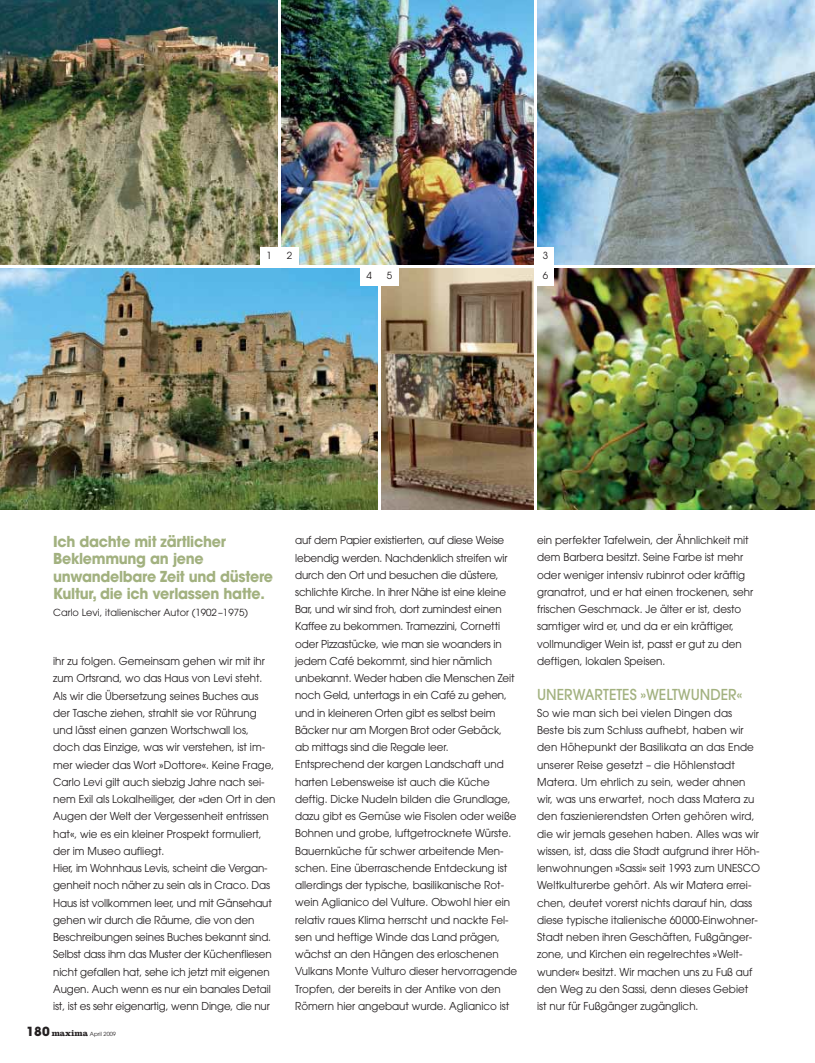
<style>
.page{position:relative;width:815px;height:1063px;background:#fff}
.page>*{position:absolute;margin:0;border:0;box-sizing:border-box;transform-origin:0 0}
.t1{font:700 15px/17.2px "Avant Garde";letter-spacing:-.02em;color:#a2b17f;scale:.95 1}
.t2{font:500 15px "Avant Garde";color:#a2b17f;scale:.95 1}
.t3{font:10.88px/17.2px "Avant Garde";color:#231f20;scale:.95 1}
.t4{font:9.75px "Avant Garde";color:#231f20}
.t5{font:5.62px "Avant Garde";color:#231f20}
.s1{font-weight:700;font-size:12.5px}
.s2{font-family:"Clarendon LT Std";font-weight:700;font-size:8.75px}
</style>
<div class="page">
<img style="left:537px;top:0;width:278px;height:265px">
<img style="left:537px;top:268px;width:278px;height:242px">
<img style="left:0;top:0;width:278px;height:265px">
<img style="left:281px;top:0;width:253px;height:265px">
<img style="left:381px;top:268px;width:153px;height:242px">
<img style="left:0;top:268px;width:378px;height:242px">
<div style="left:261px;top:248px;width:17px;height:17px;background:#fff"></div>
<div style="left:281px;top:248px;width:17px;height:17px;background:#fff"></div>
<div style="left:537px;top:248px;width:17px;height:17px;background:#fff"></div>
<div style="left:361px;top:268px;width:17px;height:17px;background:#fff"></div>
<div style="left:381px;top:268px;width:17px;height:17px;background:#fff"></div>
<div style="left:537px;top:268px;width:17px;height:17px;background:#fff"></div>
<p class="t4" style="left:267px;top:252px;width:7px">1</p>
<p class="t4" style="left:287px;top:252px;width:7px">2</p>
<p class="t4" style="left:543px;top:252px;width:7px">3</p>
<p class="t4" style="left:367px;top:272px;width:7px">4</p>
<p class="t4" style="left:387px;top:272px;width:7px">5</p>
<p class="t4" style="left:543px;top:272px;width:7px">6</p>
<h1 class="t1" style="left:53px;top:534px;width:233px">Ich dachte mit zärtlicher<br>Beklemmung an jene unwandelbare Zeit und düstere<br>Kultur, die ich verlassen hatte.</h1>
<p class="t4" style="left:53px;top:609px;width:197px">Carlo Levi, italienischer Autor (1902 –1975)</p>
<p class="t3" style="left:53px;top:653px;width:236px">ihr zu folgen. Gemeinsam gehen wir mit ihr zum Ortsrand, wo das Haus von Levi steht.<br>Als wir die Übersetzung seines Buches aus der Tasche ziehen, strahlt sie vor Rührung und lässt einen ganzen Wortschwall los, doch das Einzige, was wir verstehen, ist im&shy;mer wieder das Wort »Dottore«. Keine Frage, Carlo Levi gilt auch siebzig Jahre nach sei&shy;nem Exil als Lokalheiliger, der »den Ort in den Augen der Welt der Vergessenheit entrissen hat«, wie es ein kleiner Prospekt formuliert, der im Museo aufliegt.<br>Hier, im Wohnhaus Levis, scheint die Vergan&shy;genheit noch näher zu sein als in Craco. Das Haus ist vollkommen leer, und mit Gänsehaut gehen wir durch die Räume, die von den Beschreibungen seines Buches bekannt sind.<br>Selbst dass ihm das Muster der Küchenfliesen nicht gefallen hat, sehe ich jetzt mit eigenen Augen. Auch wenn es nur ein banales Detail ist, ist es sehr eigenartig, wenn Dinge, die nur</p>
<p class="t5" style="left:27px;top:1032px;width:91px"><span class="s1">180</span> <span class="s2">maxima</span> April 2009</p>
<p class="t3" style="left:295px;top:533px;width:235px">auf dem Papier existierten, auf diese Weise lebendig werden. Nachdenklich streifen wir durch den Ort und besuchen die düstere, schlichte Kirche. In ihrer Nähe ist eine kleine Bar, und wir sind froh, dort zumindest einen Kaffee zu bekommen. Tramezzini, Cornetti oder Pizzastücke, wie man sie woanders in jedem Café bekommt, sind hier nämlich unbekannt. Weder haben die Menschen Zeit noch Geld, untertags in ein Café zu gehen, und in kleineren Orten gibt es selbst beim Bäcker nur am Morgen Brot oder Gebäck, ab mittags sind die Regale leer.<br>Entsprechend der kargen Landschaft und harten Lebensweise ist auch die Küche deftig. Dicke Nudeln bilden die Grundlage, dazu gibt es Gemüse wie Fisolen oder weiße Bohnen und grobe, luftgetrocknete Würste.<br>Bauernküche für schwer arbeitende Men&shy;schen. Eine überraschende Entdeckung ist allerdings der typische, basilikanische Rot&shy;wein Aglianico del Vulture. Obwohl hier ein relativ raues Klima herrscht und nackte Fel&shy;sen und heftige Winde das Land prägen, wächst an den Hängen des erloschenen Vulkans Monte Vulturo dieser hervorragende Tropfen, der bereits in der Antike von den Römern hier angebaut wurde. Aglianico ist</p>
<p class="t3" style="left:537px;top:533px;width:229px">ein perfekter Tafelwein, der Ähnlichkeit mit dem Barbera besitzt. Seine Farbe ist mehr oder weniger intensiv rubinrot oder kräftig granatrot, und er hat einen trockenen, sehr frischen Geschmack. Je älter er ist, desto samtiger wird er, und da er ein kräftiger, vollmundiger Wein ist, passt er gut zu den deftigen, lokalen Speisen.</p>
<h1 class="t2" style="left:537px;top:688px;width:217px">UNERWARTETES »WELTWUNDER«</h1>
<p class="t3" style="left:537px;top:705px;width:236px">So wie man sich bei vielen Dingen das Beste bis zum Schluss aufhebt, haben wir den Höhepunkt der Basilikata an das Ende unserer Reise gesetzt – die Höhlenstadt Matera. Um ehrlich zu sein, weder ahnen wir, was uns erwartet, noch dass Matera zu den faszienierendsten Orten gehören wird, die wir jemals gesehen haben. Alles was wir wissen, ist, dass die Stadt aufgrund ihrer Höh&shy;lenwohnungen »Sassi« seit 1993 zum UNESCO Weltkulturerbe gehört. Als wir Matera errei&shy;chen, deutet vorerst nichts darauf hin, dass diese typische italienische 60 000-Einwohner-Stadt neben ihren Geschäften, Fußgänger&shy;zone, und Kirchen ein regelrechtes »Welt&shy;wunder« besitzt. Wir machen uns zu Fuß auf den Weg zu den Sassi, denn dieses Gebiet ist nur für Fußgänger zugänglich.</p>
</div>
